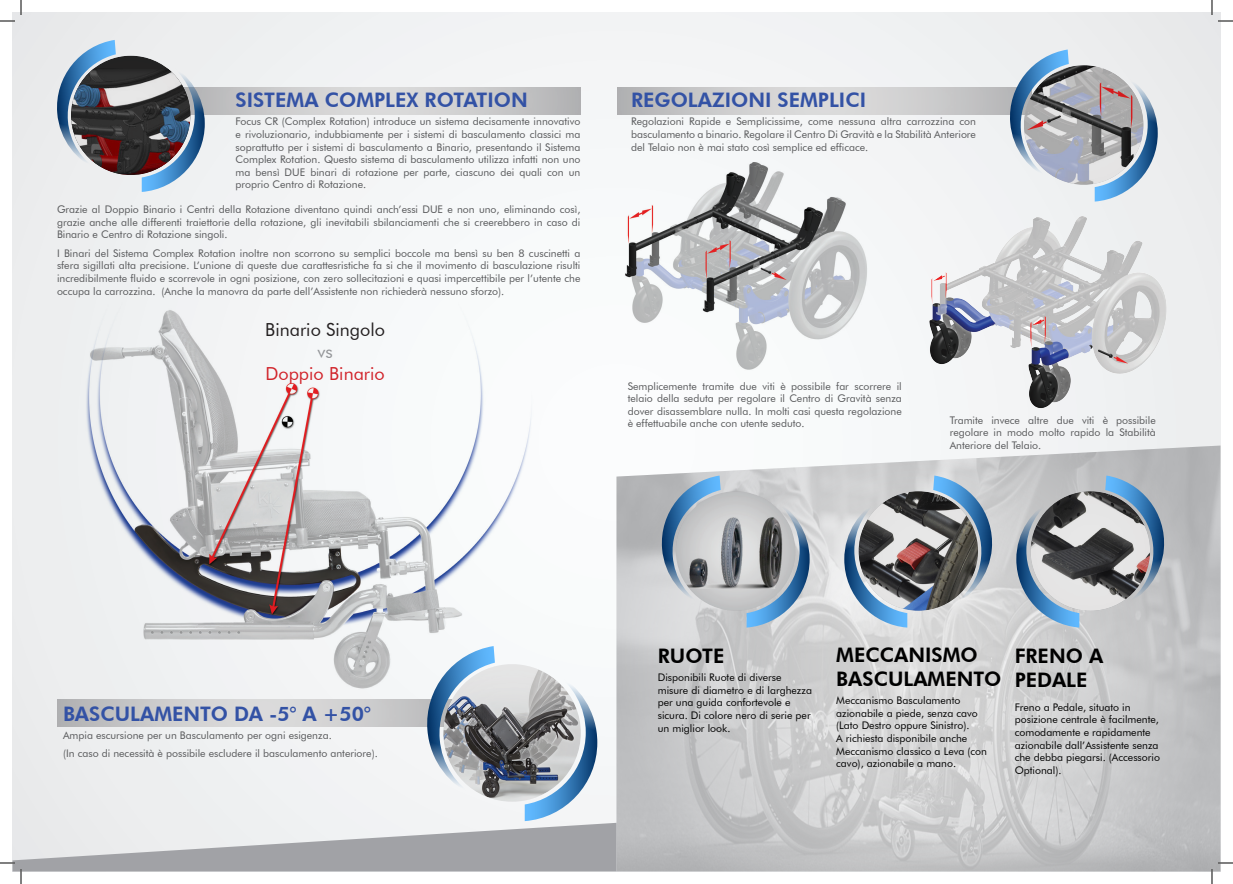
<style>
.page{position:relative;width:1233px;height:884px;background:#fff}
.page>*{position:absolute;margin:0;border:0;box-sizing:border-box;transform-origin:0 0}
.t1{font:800 20px "Futura BT";color:#3352a5}
.t2{font:800 20px/24px "Futura BT";color:#000}
.t3{font:18px "Futura BT";color:#231f20}
.t4{font:18px "Futura BT";color:#d1232a}
.t5{font:18px "Futura BT";color:#939598}
.t6{font:10.5px/12.6px "Futura BT";color:#57585a;text-align:justify}
.t7{font:10.5px/12.6px "Futura BT";color:#000}
</style>
<div class="page">
<div style="left:12px;top:12px;width:1208px;height:859px;background:#f2f3f4"></div>
<div style="left:177px;top:87px;width:404px;height:29px;background:#231f20;opacity:.17"></div>
<img style="left:616px;top:446px;width:604px;height:425px">
<svg style="left:57px;top:40px;width:59px;height:109px"></svg>
<svg style="left:142px;top:84px;width:63px;height:108px"></svg>
<div style="left:71px;top:56px;width:121px;height:121px;background:#231f20;opacity:.17"></div>
<svg style="left:659px;top:475px;width:61px;height:132px;background:#8ea4b9"></svg>
<svg style="left:746px;top:498px;width:63px;height:130px;background:#93adc4"></svg>
<div style="left:675px;top:491px;width:121px;height:121px;background:#231f20;opacity:.17"></div>
<svg style="left:933px;top:475px;width:61px;height:132px;background:#98afc4"></svg>
<svg style="left:844px;top:498px;width:63px;height:130px"></svg>
<div style="left:857px;top:491px;width:121px;height:121px;background:#231f20;opacity:.17"></div>
<img style="left:86px;top:310px;width:444px;height:336px">
<img style="left:929px;top:216px;width:238px;height:192px">
<img style="left:625px;top:162px;width:242px;height:208px">
<svg style="left:1105px;top:475px;width:61px;height:132px;background:#89a0b6"></svg>
<svg style="left:1016px;top:498px;width:63px;height:130px;background:#91aac1"></svg>
<div style="left:1029px;top:491px;width:121px;height:121px;background:#231f20;opacity:.17"></div>
<div style="left:617px;top:87px;width:416px;height:29px;background:#231f20;opacity:.17"></div>
<svg style="left:1007px;top:50px;width:61px;height:107px"></svg>
<svg style="left:1094px;top:92px;width:63px;height:110px"></svg>
<div style="left:1023px;top:65px;width:121px;height:121px;background:#231f20;opacity:.17"></div>
<svg style="left:1218px;top:20px;width:15px;height:2px"></svg>
<svg style="left:1218px;top:862px;width:15px;height:2px"></svg>
<svg style="left:0;top:0;width:22px;height:22px"></svg>
<svg style="left:0;top:646px;width:616px;height:238px"></svg>
<svg style="left:1211px;top:0;width:1px;height:15px"></svg>
<svg style="left:1211px;top:869px;width:1px;height:15px"></svg>
<p class="t1" style="left:235px;top:88px;width:294px">SISTEMA COMPLEX ROTATION</p>
<p class="t6" style="left:235px;top:115px;width:346px">Focus CR (Complex Rotation) introduce un sistema decisamente innovativo e rivoluzionario, indubbiamente per i sistemi di basculamento classici ma soprattutto per i sistemi di basculamento a Binario, presentando il Sistema Complex Rotation. Questo sistema di basculamento utilizza infatti non uno ma bensì DUE binari di rotazione per parte, ciascuno dei quali con un proprio Centro di Rotazione.</p>
<p class="t6" style="left:57px;top:203px;width:525px">Grazie al Doppio Binario i Centri della Rotazione diventano quindi anch’essi DUE e non uno, eliminando così, grazie anche alle differenti traiettorie della rotazione, gli inevitabili sbilanciamenti che si creerebbero in caso di Binario e Centro di Rotazione singoli.</p>
<p class="t6" style="left:57px;top:247px;width:525px">I Binari del Sistema Complex Rotation inoltre non scorrono su semplici boccole ma bensì su ben 8 cuscinetti a sfera sigillati alta precisione. L’unione di queste due carattesristiche fa si che il movimento di basculazione risulti incredibilmente fluido e scorrevole in ogni posizione, con zero sollecitazioni e quasi impercettibile per l’utente che occupa la carrozzina. (Anche la manovra da parte dell’Assistente non richiederà nessuno sforzo).</p>
<p class="t3" style="left:265px;top:319px;width:121px">Binario Singolo</p>
<p class="t5" style="left:317px;top:341px;width:17px">vs</p>
<p class="t4" style="left:265px;top:362px;width:121px">Doppio Binario</p>
<p class="t1" style="left:631px;top:88px;width:236px">REGOLAZIONI SEMPLICI</p>
<p class="t6" style="left:631px;top:115px;width:346px">Regolazioni Rapide e Semplicissime, come nessuna altra carrozzina con basculamento a binario. Regolare il Centro Di Gravità e la Stabilità Anteriore del Telaio non è mai stato così semplice ed efficace.</p>
<p class="t6" style="left:628px;top:379px;width:276px">Semplicemente tramite due viti è possibile far scorrere il telaio della seduta per regolare il Centro di Gravità senza dover disassemblare nulla. In molti casi questa regolazione è effettuabile anche con utente seduto.</p>
<p class="t6" style="left:949px;top:414px;width:207px">Tramite invece altre due viti è possibile regolare in modo molto rapido la Stabilità Anteriore del Telaio.</p>
<p class="t1" style="left:63px;top:701px;width:309px">BASCULAMENTO DA -5° A +50°</p>
<p class="t6" style="left:63px;top:729px;width:270px">Ampia escursione per un Basculamento per ogni esigenza.</p>
<p class="t6" style="left:63px;top:747px;width:316px">(In caso di necessità è possibile escludere il basculamento anteriore).</p>
<p class="t2" style="left:658px;top:644px;width:68px">RUOTE</p>
<p class="t7" style="left:658px;top:671px;width:156px">Disponibili Ruote di diverse misure di diametro e di larghezza per una guida confortevole e sicura. Di colore nero di serie per un miglior look.</p>
<p class="t2" style="left:836px;top:643px;width:166px">MECCANISMO<br>BASCULAMENTO</p>
<p class="t7" style="left:836px;top:694px;width:143px">Meccanismo Basculamento azionabile a piede, senza cavo</p>
<p class="t7" style="left:836px;top:719px;width:135px">(Lato Destro oppure Sinistro).</p>
<p class="t7" style="left:836px;top:732px;width:152px">A richiesta disponibile anche<br>Meccanismo classico a Leva (con cavo), azionabile a mano.</p>
<p class="t2" style="left:1014px;top:643px;width:90px">FRENO A<br>PEDALE</p>
<p class="t7" style="left:1014px;top:701px;width:147px">Freno a Pedale, situato in posizione centrale è facilmente, comodamente e rapidamente azionabile dall’Assistente senza che debba piegarsi. (Accessorio<br>Optional).</p>
</div>
